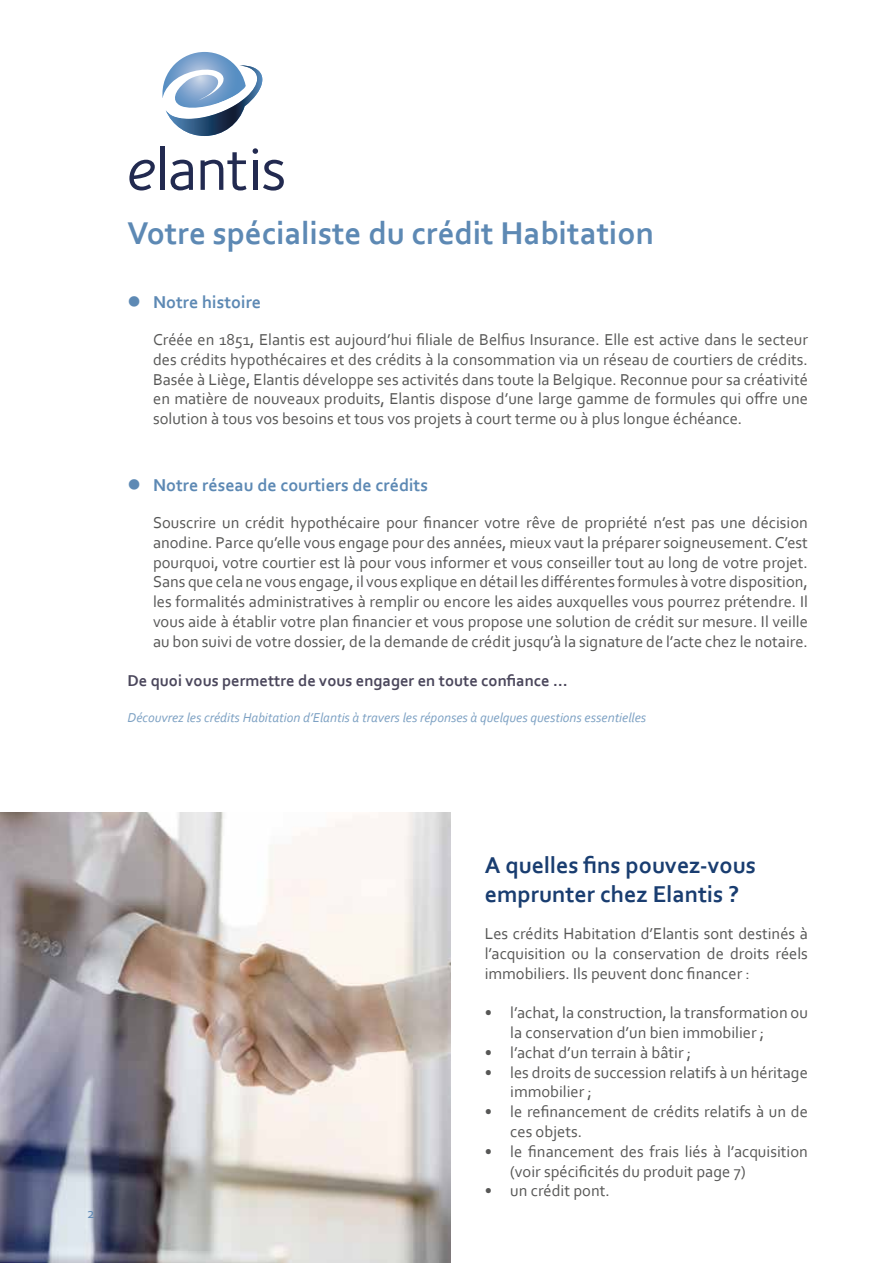
<style>
.page{position:relative;width:893px;height:1263px;background:#fff}
.page>*{position:absolute;margin:0;border:0;box-sizing:border-box;transform-origin:0 0}
.t1{font:700 33px "Corbel";color:#5d89b4}
.t2{font:700 24px/28.8px "Corbel";color:#193d70}
.t3{font:700 18px "Corbel";color:#5d89b4}
.t4{font:16.5px/19.8px "Corbel";color:#575756}
.t5{font:700 16.5px "Corbel";color:#4b475c}
.t6{font:15px "Corbel";color:#5d89b4}
.t7{font:italic 13.5px "Corbel";color:#7da1c3}
</style>
<div class="page">
<img style="left:0;top:812px;width:451px;height:451px">
<svg style="left:162px;top:52px;width:101px;height:46px"></svg>
<svg style="left:129px;top:160px;width:26px;height:30px"></svg>
<hr style="left:161px;top:146px;width:4px;height:44px;background:#222a50">
<svg style="left:171px;top:160px;width:22px;height:30px"></svg>
<svg style="left:201px;top:152px;width:46px;height:38px"></svg>
<svg style="left:253px;top:148px;width:5px;height:6px"></svg>
<hr style="left:253px;top:160px;width:4px;height:30px;background:#222a50">
<svg style="left:263px;top:160px;width:21px;height:31px"></svg>
<img style="left:166px;top:65px;width:96px;height:71px">
<img style="left:166px;top:79px;width:91px;height:40px">
<h1 class="t1" style="left:128px;top:213px;width:528px">Votre spécialiste du crédit Habitation</h1>
<p class="t3" style="left:128px;top:291px;width:135px">● Notre histoire</p>
<p class="t4" style="left:153px;top:329px;width:656px;text-align:justify">Créée en 1851, Elantis est aujourd’hui filiale de Belfius Insurance. Elle est active dans le secteur des crédits hypothécaires et des crédits à la consommation via un réseau de courtiers de crédits.<br>Basée à Liège, Elantis développe ses activités dans toute la Belgique. Reconnue pour sa créativité en matière de nouveaux produits, Elantis dispose d’une large gamme de formules qui offre une solution à tous vos besoins et tous vos projets à court terme ou à plus longue échéance.</p>
<p class="t3" style="left:128px;top:474px;width:302px">● Notre réseau de courtiers de crédits</p>
<p class="t4" style="left:153px;top:512px;width:656px;text-align:justify">Souscrire un crédit hypothécaire pour financer votre rêve de propriété n’est pas une décision anodine. Parce qu’elle vous engage pour des années, mieux vaut la préparer soigneusement.C’est pourquoi, votre courtier est là pour vous informer et vous conseiller tout au long de votre projet.<br>Sans que cela ne vous engage, il vous explique en détail les différentes formules à votre disposition, les formalités administratives à remplir ou encore les aides auxquelles vous pourrez prétendre. Il vous aide à établir votre plan financier et vous propose une solution de crédit sur mesure. Il veille au bon suivi de votre dossier, de la demande de crédit jusqu’à la signature de l’acte chez le notaire.</p>
<p class="t5" style="left:128px;top:671px;width:441px">De quoi vous permettre de vous engager en toute confiance …</p>
<p class="t7" style="left:128px;top:709px;width:520px">Découvrez les crédits Habitation d’Elantis à travers les réponses à quelques questions essentielles</p>
<p class="t6" style="left:87px;top:1203px;width:9px">2</p>
<h2 class="t2" style="left:485px;top:850px;width:273px">A quelles fins pouvez-vous emprunter chez Elantis ?</h2>
<p class="t4" style="left:485px;top:923px;width:325px;text-align:justify">Les crédits Habitation d’Elantis sont destinés à l’acquisition ou la conservation de droits réels immobiliers. Ils peuvent donc financer :</p>
<p class="t4" style="left:510px;top:1002px;width:299px;text-indent:-25px">• l’achat, la construction, la transformation ou la conservation d’un bien immobilier ;</p>
<p class="t4" style="left:485px;top:1042px;width:208px">• l’achat d’un terrain à bâtir ;</p>
<p class="t4" style="left:510px;top:1062px;width:299px;text-indent:-25px">• les droits de succession relatifs à un héritage immobilier ;</p>
<p class="t4" style="left:510px;top:1101px;width:299px;text-indent:-26px">• le refinancement de crédits relatifs à un de ces objets.</p>
<p class="t4" style="left:510px;top:1141px;width:299px;text-indent:-26px">• le financement des frais liés à l’acquisition (voir spécificités du produit page 7)</p>
<p class="t4" style="left:485px;top:1181px;width:127px">• un crédit pont.</p>
</div>
